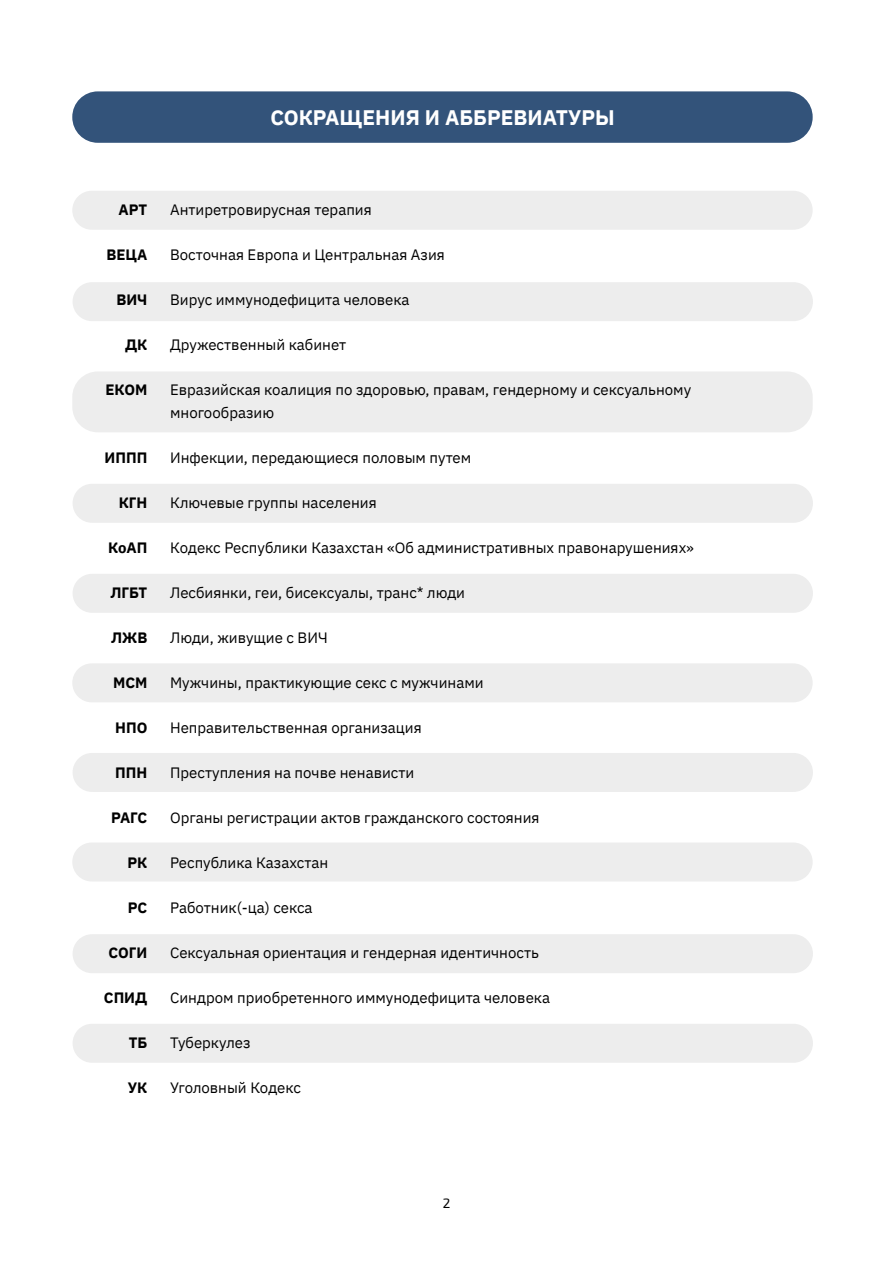
<style>
.page{position:relative;width:893px;height:1263px;background:#fff}
.page>*{position:absolute;margin:0;border:0;box-sizing:border-box;transform-origin:0 0}
.t1{font:700 21px "IBM Plex Sans";color:#fff}
.t2{font:15px/22.5px "IBM Plex Sans";color:#000}
.t3{font:700 15px "IBM Plex Sans";color:#000}
.t4{font:13.5px "Exo 2";color:#000}
</style>
<div class="page">
<div style="left:72px;top:91px;width:741px;height:52px;background:#33537a;border-radius:26px"></div>
<div style="left:72px;top:191px;width:741px;height:39px;background:#ededed;border-radius:19px"></div>
<div style="left:73px;top:282px;width:740px;height:39px;background:#ededed;border-radius:19px"></div>
<div style="left:72px;top:371px;width:741px;height:61px;background:#ededed;border-radius:26px"></div>
<div style="left:73px;top:484px;width:740px;height:39px;background:#ededed;border-radius:19px"></div>
<div style="left:73px;top:574px;width:740px;height:39px;background:#ededed;border-radius:19px"></div>
<div style="left:72px;top:663px;width:741px;height:39px;background:#ededed;border-radius:19px"></div>
<div style="left:73px;top:753px;width:740px;height:39px;background:#ededed;border-radius:19px"></div>
<div style="left:72px;top:842px;width:741px;height:39px;background:#ededed;border-radius:19px"></div>
<div style="left:73px;top:934px;width:740px;height:39px;background:#ededed;border-radius:19px"></div>
<div style="left:73px;top:1024px;width:740px;height:39px;background:#ededed;border-radius:19px"></div>
<h1 class="t1" style="left:270px;top:101px;width:346px">СОКРАЩЕНИЯ И АББРЕВИАТУРЫ</h1>
<p class="t3" style="left:119px;top:198px;width:30px">АРТ</p>
<p class="t3" style="left:106px;top:243px;width:42px">ВЕЦА</p>
<p class="t3" style="left:116px;top:288px;width:33px">ВИЧ</p>
<p class="t3" style="left:125px;top:333px;width:24px">ДК</p>
<p class="t3" style="left:106px;top:378px;width:43px">ЕКОМ</p>
<p class="t3" style="left:105px;top:446px;width:44px">ИППП</p>
<p class="t3" style="left:119px;top:491px;width:30px">КГН</p>
<p class="t3" style="left:108px;top:536px;width:41px">КоАП</p>
<p class="t3" style="left:110px;top:581px;width:38px">ЛГБТ</p>
<p class="t3" style="left:111px;top:626px;width:38px">ЛЖВ</p>
<p class="t3" style="left:113px;top:671px;width:36px">МСМ</p>
<p class="t3" style="left:115px;top:716px;width:34px">НПО</p>
<p class="t3" style="left:115px;top:761px;width:34px">ППН</p>
<p class="t3" style="left:111px;top:806px;width:38px">РАГС</p>
<p class="t3" style="left:127px;top:851px;width:21px">РК</p>
<p class="t3" style="left:128px;top:896px;width:21px">РС</p>
<p class="t3" style="left:109px;top:941px;width:40px">СОГИ</p>
<p class="t3" style="left:104px;top:986px;width:45px">СПИД</p>
<p class="t3" style="left:129px;top:1031px;width:20px">ТБ</p>
<p class="t3" style="left:128px;top:1076px;width:21px">УК</p>
<p class="t2" style="left:170px;top:197px;width:203px">Антиретровирусная терапия</p>
<p class="t2" style="left:170px;top:242px;width:276px">Восточная Европа и Центральная Азия</p>
<p class="t2" style="left:170px;top:287px;width:241px">Вирус иммунодефицита человека</p>
<p class="t2" style="left:170px;top:332px;width:178px">Дружественный кабинет</p>
<p class="t2" style="left:170px;top:377px;width:523px">Евразийская коалиция по здоровью, правам, гендерному и сексуальному многообразию</p>
<p class="t2" style="left:170px;top:445px;width:303px">Инфекции, передающиеся половым путем</p>
<p class="t2" style="left:170px;top:490px;width:208px">Ключевые группы населения</p>
<p class="t2" style="left:170px;top:535px;width:525px">Кодекс Республики Казахстан «Об административных правонарушениях»</p>
<p class="t2" style="left:170px;top:580px;width:297px">Лесбиянки, геи, бисексуалы, транс* люди</p>
<p class="t2" style="left:170px;top:625px;width:159px">Люди, живущие с ВИЧ</p>
<p class="t2" style="left:170px;top:670px;width:315px">Мужчины, практикующие секс с мужчинами</p>
<p class="t2" style="left:170px;top:715px;width:253px">Неправительственная организация</p>
<p class="t2" style="left:170px;top:760px;width:246px">Преступления на почве ненависти</p>
<p class="t2" style="left:170px;top:805px;width:371px">Органы регистрации актов гражданского состояния</p>
<p class="t2" style="left:170px;top:850px;width:160px">Республика Казахстан</p>
<p class="t2" style="left:170px;top:895px;width:144px">Работник(-ца) секса</p>
<p class="t2" style="left:170px;top:940px;width:370px">Сексуальная ориентация и гендерная идентичность</p>
<p class="t2" style="left:170px;top:985px;width:381px">Синдром приобретенного иммунодефицита человека</p>
<p class="t2" style="left:170px;top:1030px;width:82px">Туберкулез</p>
<p class="t2" style="left:170px;top:1075px;width:132px">Уголовный Кодекс</p>
<p class="t4" style="left:443px;top:1195px;width:9px">2</p>
</div>
